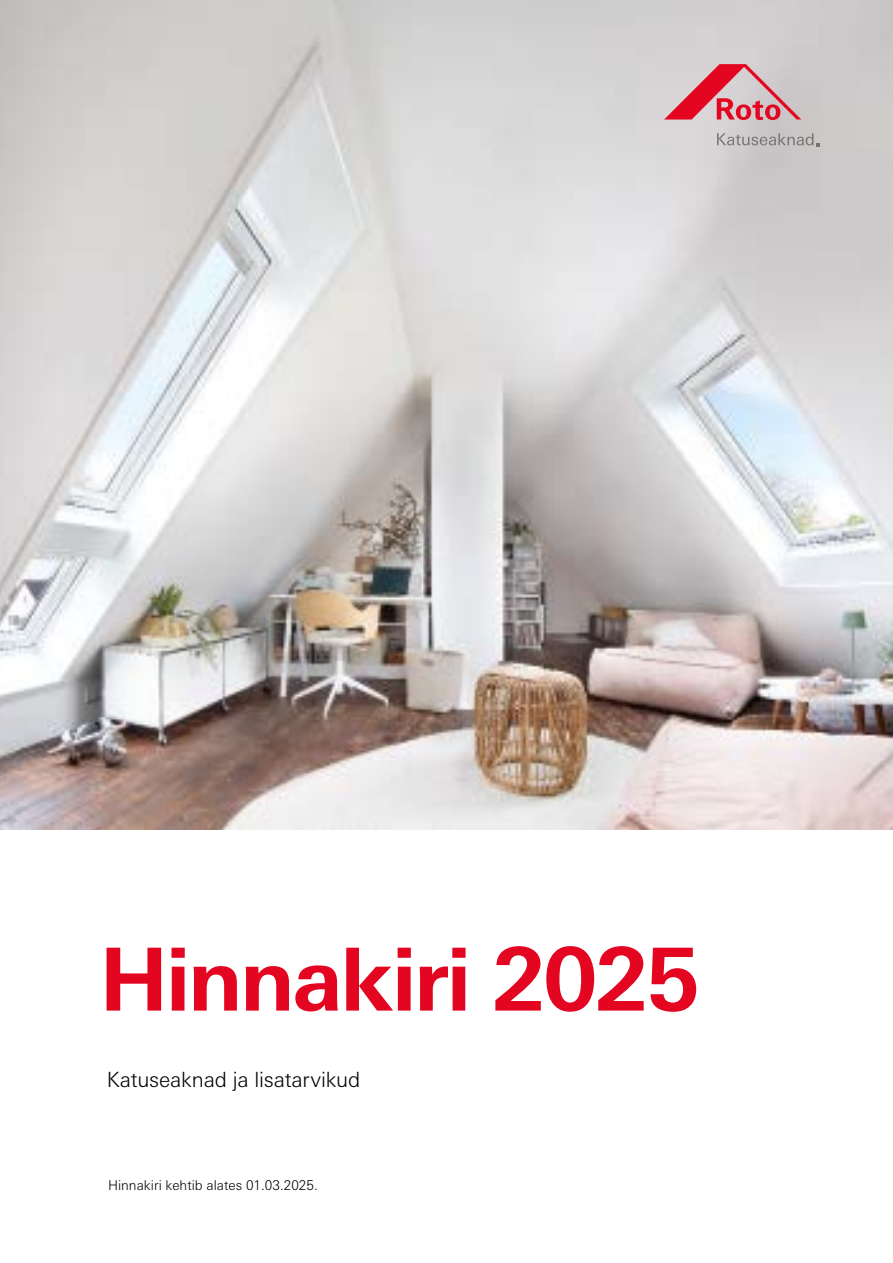
<style>
.page{position:relative;width:893px;height:1263px;background:#fff}
.page>*{position:absolute;margin:0;border:0;box-sizing:border-box;transform-origin:0 0}
.t1{font:700 87px "Univers Next W1 G";letter-spacing:-.035em;color:#e40521}
.t2{font:300 21px "Univers Next W1 G";letter-spacing:-.01em;color:#000}
.t3{font:300 13.5px "Univers Next W1 G";color:#000}
</style>
<div class="page">
<img style="left:0;top:0;width:893px;height:829px">
<svg style="left:664px;top:64px;width:137px;height:56px;background:#d88f99"></svg>
<svg style="left:717px;top:133px;width:102px;height:14px"></svg>
<h1 class="t1" style="left:99px;top:927px;width:602px">Hinnakiri 2025</h1>
<h2 class="t2" style="left:107px;top:1068px;width:255px">Katuseaknad ja lisatarvikud</h2>
<p class="t3" style="left:108px;top:1177px;width:211px">Hinnakiri kehtib alates 01.03.2025.</p>
</div>
